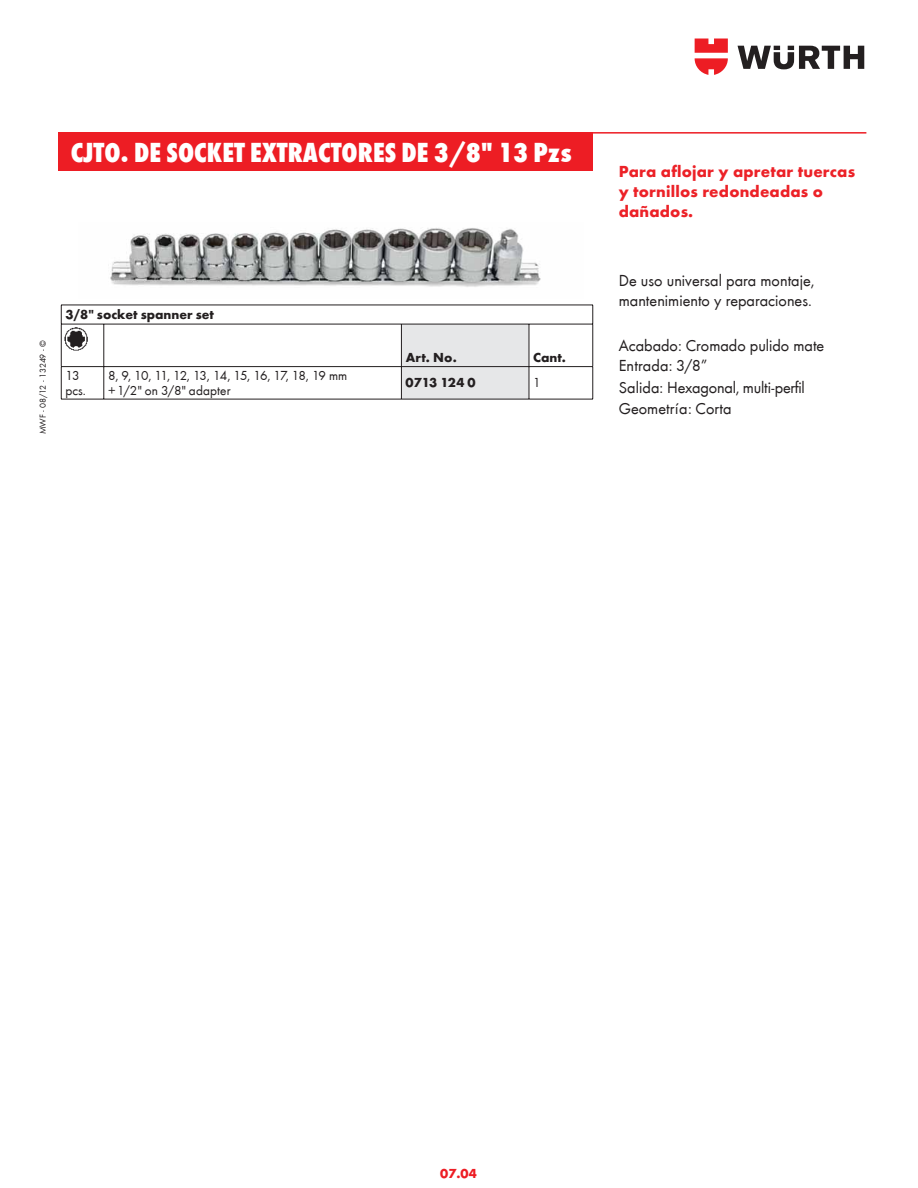
<style>
.page{position:relative;width:918px;height:1188px;background:#fff}
.page>*{position:absolute;margin:0;border:0;box-sizing:border-box;transform-origin:0 0}
.t1{font:800 condensed 28.5px "Wuerth";color:#fff}
.t2{font:16.5px/19.8px "Wuerth";color:#231f20}
.t3{font:700 16.5px/19.8px "Wuerth";letter-spacing:.01em;color:#ec2127}
.t4{font:13.5px/15px "Wuerth";letter-spacing:-.045em;color:#231f20}
.t5{font:700 13.5px "Wuerth";color:#231f20}
.t6{font:700 13.5px "Wuerth";color:#ed1d24}
.t7{font:9px "Wuerth";color:#231f20}
</style>
<div class="page">
<svg style="left:738px;top:46px;width:126px;height:23px"></svg>
<svg style="left:695px;top:39px;width:33px;height:36px"></svg>
<hr style="left:59px;top:132px;width:807px;height:2px;background:#ed1d24">
<div style="left:59px;top:132px;width:534px;height:39px;background:#ed1d24"></div>
<img style="left:110px;top:228px;width:431px;height:59px">
<div style="left:402px;top:325px;width:127px;height:74px;background:#e6e7e8"></div>
<svg style="left:593px;top:305px;width:1px;height:19px"></svg>
<hr style="left:61px;top:305px;width:43px;height:1px;background:#231f20">
<svg style="left:61px;top:306px;width:1px;height:18px"></svg>
<hr style="left:104px;top:305px;width:489px;height:1px;background:#231f20">
<hr style="left:61px;top:324px;width:43px;height:1px;background:#231f20">
<hr style="left:61px;top:324px;width:1px;height:42px;background:#231f20">
<hr style="left:104px;top:324px;width:297px;height:1px;background:#231f20">
<hr style="left:104px;top:324px;width:1px;height:42px;background:#231f20">
<hr style="left:401px;top:324px;width:128px;height:1px;background:#231f20">
<hr style="left:401px;top:324px;width:1px;height:42px;background:#231f20">
<hr style="left:529px;top:324px;width:64px;height:1px;background:#231f20">
<hr style="left:529px;top:324px;width:1px;height:42px;background:#231f20">
<hr style="left:593px;top:324px;width:1px;height:42px;background:#231f20">
<hr style="left:61px;top:366px;width:43px;height:1px;background:#231f20">
<hr style="left:61px;top:367px;width:1px;height:32px;background:#231f20">
<hr style="left:104px;top:366px;width:297px;height:1px;background:#231f20">
<hr style="left:104px;top:367px;width:1px;height:32px;background:#231f20">
<hr style="left:401px;top:367px;width:1px;height:32px;background:#231f20">
<hr style="left:529px;top:367px;width:1px;height:32px;background:#231f20">
<hr style="left:593px;top:367px;width:1px;height:32px;background:#231f20">
<hr style="left:61px;top:399px;width:532px;height:1px;background:#231f20">
<hr style="left:401px;top:366px;width:128px;height:1px;background:#231f20">
<hr style="left:529px;top:366px;width:64px;height:1px;background:#231f20">
<img style="left:64px;top:327px;width:24px;height:24px">
<h1 class="t1" style="left:71px;top:133px;width:502px">CJTO. DE SOCKET EXTRACTORES DE 3/8" 13 Pzs</h1>
<p class="t7" style="left:37px;top:434px;width:95px;rotate:-90deg">MWF - 08/12 - 13249 - ©</p>
<p class="t5" style="left:66px;top:305px;width:150px">3/8" socket spanner set</p>
<p class="t5" style="left:406px;top:348px;width:53px">Art. No.</p>
<p class="t5" style="left:533px;top:348px;width:34px">Cant.</p>
<p class="t4" style="left:66px;top:367px;width:22px">13 pcs.</p>
<p class="t4" style="left:108px;top:367px;width:241px">8, 9, 10, 11, 12, 13, 14, 15, 16, 17, 18, 19 mm +1/2" on 3/8" adapter</p>
<p class="t5" style="left:406px;top:373px;width:71px">0713 124 0</p>
<p class="t4" style="left:533px;top:375px;width:9px">1</p>
<p class="t3" style="left:619px;top:161px;width:238px">Para aflojar y apretar tuercas y tornillos redondeadas o dañados.</p>
<p class="t2" style="left:619px;top:270px;width:197px">De uso universal para montaje, mantenimiento y reparaciones.</p>
<p class="t2" style="left:619px;top:335px;width:207px">Acabado: Cromado pulido mate<br>Entrada: 3/8”</p>
<p class="t2" style="left:619px;top:376px;width:188px;line-height:21.8px">Salida: Hexagonal, multi-perfil<br>Geometría: Corta</p>
<p class="t6" style="left:440px;top:1164px;width:38px">07.04</p>
</div>
